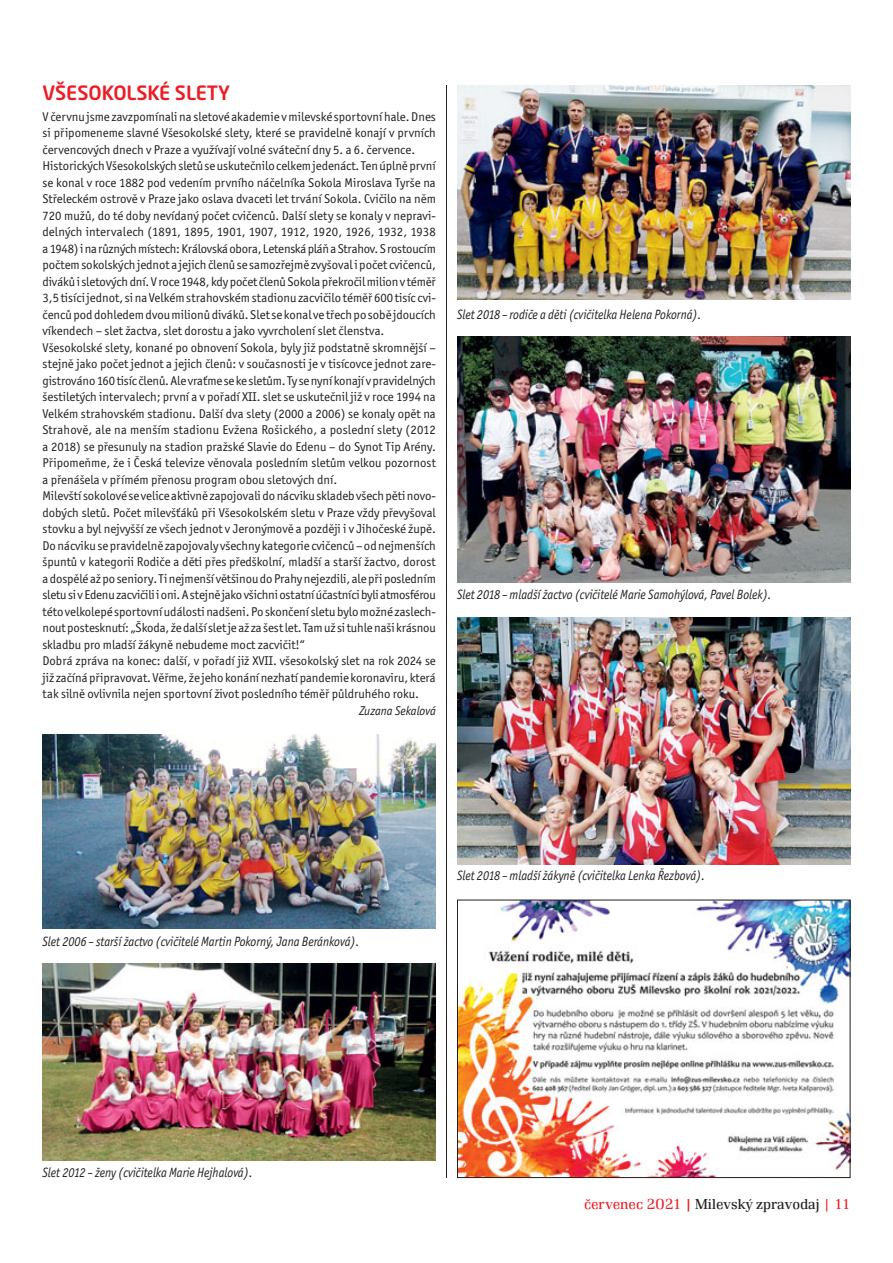
<style>
.page{position:relative;width:893px;height:1263px;background:#fff}
.page>*{position:absolute;margin:0;border:0;box-sizing:border-box;transform-origin:0 0}
.t1{font:500 19.5px "Neo Sans Pro";color:#ed1c24}
.t2{font:300 15px "Renault TOT";color:#231f20}
.t3{font:italic 13.5px "Officina Sans Itc TOT";color:#231f20;scale:.9 1}
.t4{font:12.75px/16.5px "Officina Sans Itc TOT";color:#231f20}
.t5{font:italic 12.75px "Officina Sans Itc TOT";color:#231f20;scale:.95 1}
.s1{color:#ed1c24}
.s2{font-weight:500;color:#ed1c24}
</style>
<div class="page">
<hr style="left:446px;top:85px;width:1px;height:1093px;background:#231f20">
<img style="left:43px;top:734px;width:393px;height:195px">
<img style="left:457px;top:336px;width:393px;height:247px">
<img style="left:457px;top:618px;width:393px;height:246px">
<img style="left:43px;top:963px;width:393px;height:198px">
<img style="left:457px;top:85px;width:393px;height:215px">
<img style="left:459px;top:902px;width:389px;height:274px">
<div style="left:457px;top:900px;width:393px;height:278px;border:1px solid #231f20"></div>
<h1 class="t1" style="left:43px;top:82px;width:189px">VŠESOKOLSKÉ SLETY</h1>
<p class="t4" style="left:43px;top:109px;width:395px">V červnu jsme zavzpomínali na sletové akademie v milevské sportovní hale. Dnes si připomeneme slavné Všesokolské slety, které se pravidelně konají v prvních červencových dnech v Praze a využívají volné sváteční dny 5. a 6. července.<br>Historických Všesokolských sletů se uskutečnilo celkem jedenáct. Ten úplně první se konal v roce 1882 pod vedením prvního náčelníka Sokola Miroslava Tyrše na Střeleckém ostrově v Praze jako oslava dvaceti let trvání Sokola. Cvičilo na něm 720 mužů, do té doby nevídaný počet cvičenců. Další slety se konaly v nepravi&shy;delných intervalech (1891, 1895, 1901, 1907, 1912, 1920, 1926, 1932, 1938 a 1948) i na různých místech: Královská obora, Letenská pláň a Strahov. S rostoucím počtem sokolských jednot a jejich členů se samozřejmě zvyšoval i počet cvičenců, diváků i sletových dní. V roce 1948, kdy počet členů Sokola překročil milion v téměř 3,5 tisíci jednot, si na Velkém strahovském stadionu zacvičilo téměř 600 tisíc cvi&shy;čenců pod dohledem dvou milionů diváků. Slet se konal ve třech po sobě jdoucích víkendech – slet žactva, slet dorostu a jako vyvrcholení slet členstva.<br>Všesokolské slety, konané po obnovení Sokola, byly již podstatně skromnější – stejně jako počet jednot a jejich členů: v současnosti je v tisícovce jednot zare&shy;gistrováno 160 tisíc členů. Ale vraťme se ke sletům. Ty se nyní konají v pravidelných šestiletých intervalech; první a v pořadí XII. slet se uskutečnil již v roce 1994 na Velkém strahovském stadionu. Další dva slety (2000 a 2006) se konaly opět na Strahově, ale na menším stadionu Evžena Rošického, a poslední slety (2012 a 2018) se přesunuly na stadion pražské Slavie do Edenu – do Synot Tip Arény.<br>Připomeňme, že i Česká televize věnovala posledním sletům velkou pozornost a přenášela v přímém přenosu program obou sletových dní.<br>Milevští sokolové se velice aktivně zapojovali do nácviku skladeb všech pěti novo&shy;dobých sletů. Počet milevšťáků při Všesokolském sletu v Praze vždy převyšoval stovku a byl nejvyšší ze všech jednot v Jeronýmově a později i v Jihočeské župě.<br>Do nácviku se pravidelně zapojovaly všechny kategorie cvičenců – od nejmenších špuntů v kategorii Rodiče a děti přes předškolní, mladší a starší žactvo, dorost a dospělé až po seniory. Ti nejmenší většinou do Prahy nejezdili, ale při posledním sletu si v Edenu zacvičili i oni. A stejně jako všichni ostatní účastníci byli atmosférou této velkolepé sportovní události nadšeni. Po skončení sletu bylo možné zaslech&shy;nout postesknutí: „Škoda, že další slet je až za šest let. Tam už si tuhle naši krásnou skladbu pro mladší žákyně nebudeme moct zacvičit!“<br>Dobrá zpráva na konec: další, v pořadí již XVII. všesokolský slet na rok 2024 se již začíná připravovat. Věřme, že jeho konání nezhatí pandemie koronaviru, která tak silně ovlivnila nejen sportovní život posledního téměř půldruhého roku.</p>
<p class="t5" style="left:359px;top:705px;width:82px">Zuzana Sekalová</p>
<p class="t3" style="left:457px;top:309px;width:273px">Slet 2018 – rodiče a děti (cvičitelka Helena Pokorná).</p>
<p class="t3" style="left:457px;top:589px;width:351px">Slet 2018 – mladší žactvo (cvičitelé Marie Samohýlová, Pavel Bolek).</p>
<p class="t3" style="left:43px;top:936px;width:354px">Slet 2006 – starší žactvo (cvičitelé Martin Pokorný, Jana Beránková).</p>
<p class="t3" style="left:457px;top:870px;width:277px">Slet 2018 – mladší žákyně (cvičitelka Lenka Řezbová).</p>
<p class="t3" style="left:43px;top:1167px;width:235px">Slet 2012 – ženy (cvičitelka Marie Hejhalová).</p>
<p class="t2" style="left:584px;top:1199px;width:268px"><span class="s1">červenec 2021</span> <span class="s2">|</span> Milevský zpravodaj <span class="s1">| 11</span></p>
</div>
